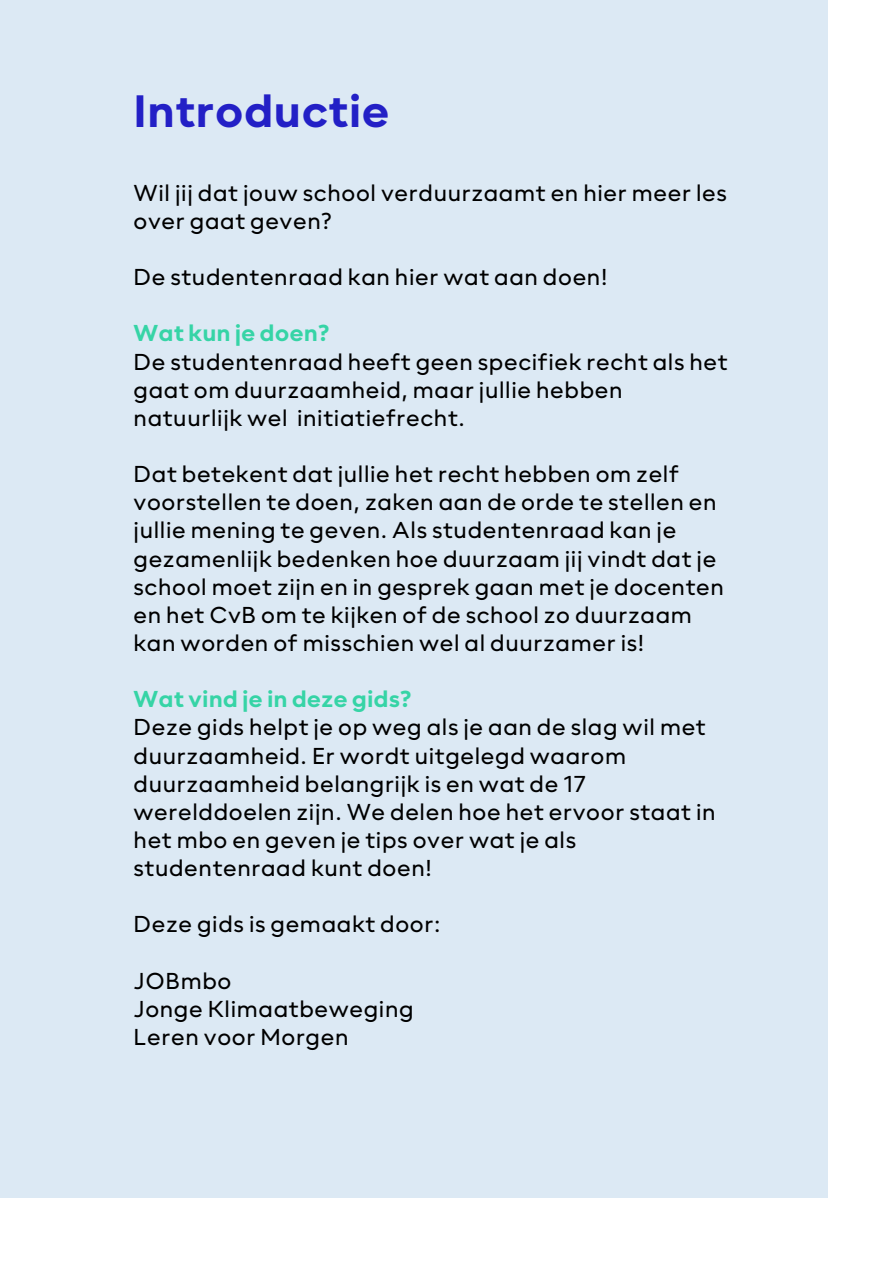
<style>
.page{position:relative;width:894px;height:1264px;background:#fff}
.page>*{position:absolute;margin:0;border:0;box-sizing:border-box;transform-origin:0 0}
.t1{font:47.25px "neue Radial C Bold";color:#2320c6}
.t2{font:24px/28.2px "neue Radial C Regular";color:#000}
.t3{font:24px "neue Radial C Bold";color:#36d4a6}
</style>
<div class="page">
<div style="left:0;top:0;width:827px;height:1197px;background:#dce9f4"></div>
<h1 class="t1" style="left:133px;top:95px;width:258px">Introductie</h1>
<p class="t2" style="left:133px;top:181px;width:595px">Wil jij dat jouw school verduurzaamt en hier meer les over gaat geven?</p>
<p class="t2" style="left:133px;top:265px;width:476px">De studentenraad kan hier wat aan doen!</p>
<p class="t3" style="left:133px;top:325px;width:197px">Wat kun je doen?</p>
<p class="t2" style="left:133px;top:349px;width:596px">De studentenraad heeft geen specifiek recht als het gaat om duurzaamheid, maar jullie hebben natuurlijk wel initiatiefrecht.</p>
<p class="t2" style="left:133px;top:462px;width:592px">Dat betekent dat jullie het recht hebben om zelf voorstellen te doen, zaken aan de orde te stellen en jullie mening te geven. Als studentenraad kan je gezamenlijk bedenken hoe duurzaam jij vindt dat je school moet zijn en in gesprek gaan met je docenten en het CvB om te kijken of de school zo duurzaam kan worden of misschien wel al duurzamer is!</p>
<p class="t3" style="left:133px;top:690px;width:279px">Wat vind je in deze gids?</p>
<p class="t2" style="left:133px;top:715px;width:584px">Deze gids helpt je op weg als je aan de slag wil met duurzaamheid. Er wordt uitgelegd waarom duurzaamheid belangrijk is en wat de 17 werelddoelen zijn. We delen hoe het ervoor staat in het mbo en geven je tips over wat je als studentenraad kunt doen!</p>
<p class="t2" style="left:133px;top:912px;width:309px">Deze gids is gemaakt door:</p>
<p class="t2" style="left:133px;top:968px;width:100px">JOBmbo</p>
<p class="t2" style="left:133px;top:996px;width:282px">Jonge Klimaatbeweging</p>
<p class="t2" style="left:133px;top:1024px;width:217px">Leren voor Morgen</p>
</div>
